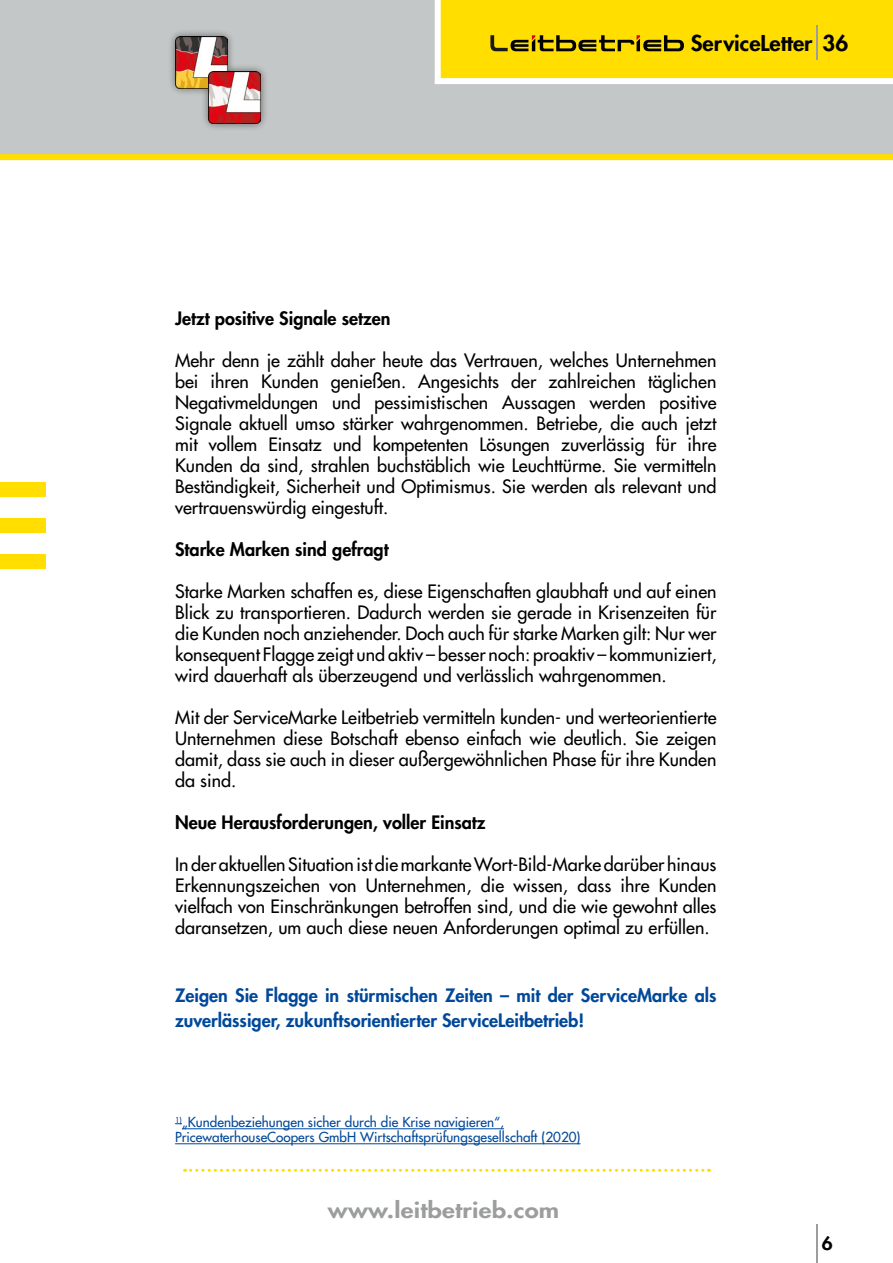
<style>
.page{position:relative;width:893px;height:1263px;background:#fff}
.page>*{position:absolute;margin:0;border:0;box-sizing:border-box;transform-origin:0 0}
.t1{font:800 21.3px "Futura Std";letter-spacing:.01em;color:#9c9e9e;scale:1.19 1}
.t2{font:800 21.3px "Futura Std";color:#000;scale:1.05 1}
.t3{font:500 18px/21px "Futura Std";color:#000;text-align:justify}
.t4{font:800 18px/25.5px "Futura Std";color:#00489a}
.t5{font:800 18px "Futura Std";color:#000}
.t6{font:800 18px "Futura Std";color:#000;scale:1.05 1}
.t7{font:500 13.5px/15px "Futura Std";color:#00489a}
</style>
<div class="page">
<div style="left:0;top:0;width:893px;height:154px;background:#c4c7c7"></div>
<div style="left:0;top:154px;width:893px;height:6px;background:#ffde00"></div>
<div style="left:0;top:518px;width:46px;height:15px;background:#ffde00"></div>
<div style="left:0;top:482px;width:46px;height:15px;background:#ffde00"></div>
<div style="left:0;top:555px;width:46px;height:14px;background:#ffde00"></div>
<svg style="left:434px;top:0;width:459px;height:84px;background:#f6d914"></svg>
<hr style="left:816px;top:25px;width:2px;height:35px;background:#9c9e9e">
<svg style="left:185px;top:1169px;width:524px;height:3px"></svg>
<hr style="left:182px;top:1128px;width:322px;height:1px;background:#00489a">
<hr style="left:175px;top:1143px;width:406px;height:1px;background:#00489a">
<hr style="left:816px;top:1224px;width:2px;height:39px;background:#9c9e9e">
<div style="left:167px;top:28px;width:102px;height:104px;background:#000;opacity:.5"></div>
<img style="left:175px;top:37px;width:52px;height:52px">
<img style="left:208px;top:71px;width:53px;height:53px">
<p class="t2" style="left:691px;top:30px;width:152px">ServiceLetter 36</p>
<p class="t5" style="left:175px;top:307px;width:217px">Jetzt positive Signale setzen</p>
<p class="t3" style="left:175px;top:350px;width:543px">Mehr denn je zählt daher heute das Vertrauen, welches Unternehmen bei ihren Kunden genießen. Angesichts der zahlreichen täglichen Negativmeldungen und pessimistischen Aussagen werden positive Signale aktuell umso stärker wahrgenommen. Betriebe, die auch jetzt mit vollem Einsatz und kompetenten Lösungen zuverlässig für ihre Kunden da sind, strahlen buchstäblich wie Leuchttürme. Sie vermitteln Beständigkeit, Sicherheit und Optimismus. Sie werden als relevant und vertrauenswürdig eingestuft.</p>
<p class="t5" style="left:175px;top:538px;width:215px">Starke Marken sind gefragt</p>
<p class="t3" style="left:175px;top:581px;width:543px">Starke Marken schaffen es, diese Eigenschaften glaubhaft und auf einen Blick zu transportieren. Dadurch werden sie gerade in Krisenzeiten für die Kunden noch anziehender. Doch auch für starke Marken gilt: Nur wer konsequent Flagge zeigt und aktiv – besser noch: proaktiv – kommuniziert, wird dauerhaft als überzeugend und verlässlich wahrgenommen.</p>
<p class="t3" style="left:175px;top:707px;width:543px">Mit der ServiceMarke Leitbetrieb vermitteln kunden- und werteorientierte Unternehmen diese Botschaft ebenso einfach wie deutlich. Sie zeigen damit, dass sie auch in dieser außergewöhnlichen Phase für ihre Kunden da sind.</p>
<p class="t5" style="left:175px;top:811px;width:312px">Neue Herausforderungen, voller Einsatz</p>
<p class="t3" style="left:175px;top:854px;width:543px">In der aktuellen Situation ist die markante Wort-Bild-Marke darüber hinaus Erkennungszeichen von Unternehmen, die wissen, dass ihre Kunden vielfach von Einschränkungen betroffen sind, und die wie gewohnt alles daransetzen, um auch diese neuen Anforderungen optimal zu erfüllen.</p>
<p class="t4" style="left:175px;top:982px;width:543px">Zeigen Sie Flagge in stürmischen Zeiten – mit der ServiceMarke als zuverlässiger, zukunftsorientierter ServiceLeitbetrieb!</p>
<p class="t7" style="left:175px;top:1115px;width:407px"><sup>1)</sup>„Kundenbeziehungen sicher durch die Krise navigieren“,<br>PricewaterhouseCoopers GmbH Wirtschaftsprüfungsgesellschaft (2020)</p>
<p class="t1" style="left:328px;top:1197px;width:196px">www.leitbetrieb.com</p>
<p class="t6" style="left:822px;top:1232px;width:12px">6</p>
</div>
